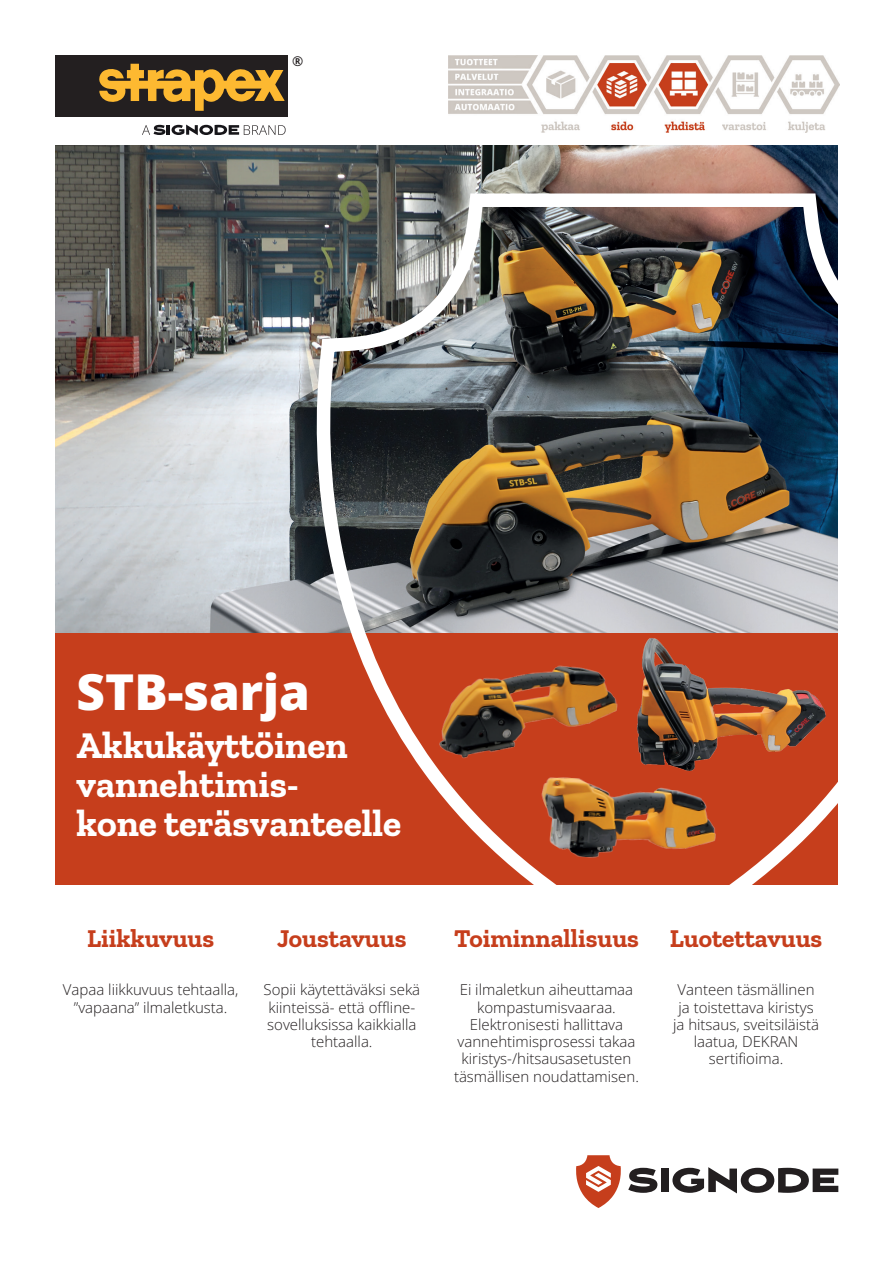
<style>
.page{position:relative;width:893px;height:1263px;background:#fff}
.page>*{position:absolute;margin:0;border:0;box-sizing:border-box;transform-origin:0 0}
.t1{font:800 49.5px "Open Sans";color:#fff}
.t2{font:700 37.5px/39px "Zilla Slab";color:#fff}
.t3{font:700 25.5px "Zilla Slab";color:#c63e1c}
.t4{font:300 15px/17.2px "Open Sans";color:#231f20;text-align:center}
.t5{font:600 13.5px "Open Sans";color:#231f20}
</style>
<div class="page">
<img style="left:55px;top:145px;width:783px;height:488px">
<div style="left:55px;top:633px;width:783px;height:251px;background:#c63e1c"></div>
<img style="left:303px;top:185px;width:535px;height:700px">
<svg style="left:576px;top:1155px;width:45px;height:53px"></svg>
<svg style="left:628px;top:1168px;width:29px;height:25px"></svg>
<div style="left:661px;top:1168px;width:8px;height:24px;background:#231f20"></div>
<svg style="left:672px;top:1167px;width:166px;height:26px"></svg>
<div style="left:55px;top:55px;width:233px;height:62px;background:#231f20"></div>
<svg style="left:99px;top:64px;width:186px;height:47px"></svg>
<svg style="left:142px;top:125px;width:144px;height:10px"></svg>
<img style="left:449px;top:56px;width:391px;height:77px">
<p class="t5" style="left:292px;top:52px;width:13px">®</p>
<h1 class="t1" style="left:77px;top:658px;width:235px">STB-sarja</h1>
<h2 class="t2" style="left:77px;top:726px;width:326px">Akkukäyttöinen vannehtimis-<br>kone teräsvanteelle</h2>
<h3 class="t3" style="left:87px;top:924px;width:129px">Liikkuvuus</h3>
<h3 class="t3" style="left:277px;top:924px;width:131px">Joustavuus</h3>
<h3 class="t3" style="left:454px;top:924px;width:370px">Toiminnallisuus Luotettavuus</h3>
<p class="t4" style="left:63px;top:981px;width:177px">Vapaa liikkuvuus tehtaalla, ”vapaana” ilmaletkusta.</p>
<p class="t4" style="left:263px;top:981px;width:158px">Sopii käytettäväksi sekä kiinteissä- että offline&shy;sovelluksissa kaikkialla tehtaalla.</p>
<p class="t4" style="left:454px;top:981px;width:186px">Ei ilmaletkun aiheuttamaa kompastumisvaaraa.<br>Elektronisesti hallittava vannehtimisprosessi takaa kiristys-/hitsausasetusten täsmällisen noudattamisen.</p>
<p class="t4" style="left:673px;top:981px;width:147px">Vanteen täsmällinen ja toistettava kiristys ja hitsaus, sveitsiläistä laatua, DEKRAN sertifioima.</p>
</div>
